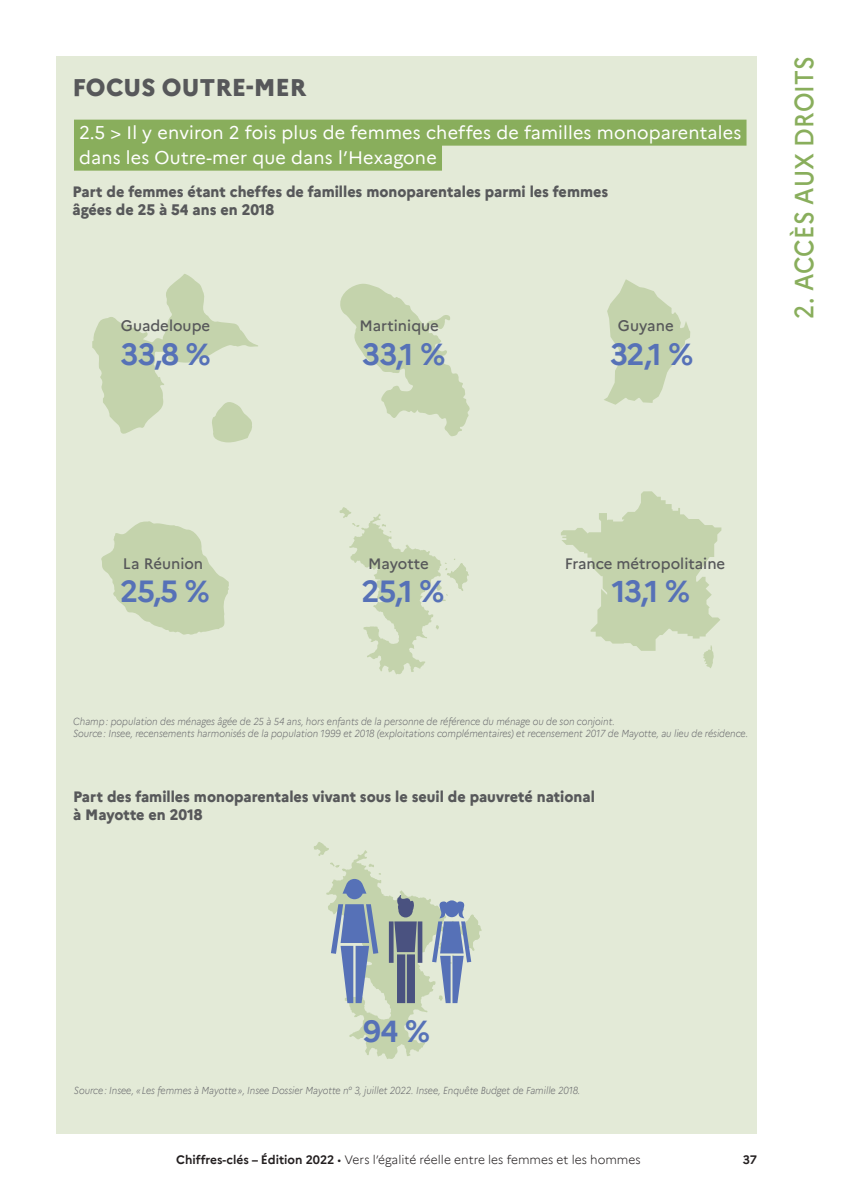
<style>
.page{position:relative;width:842px;height:1191px;background:#fff}
.page>*{position:absolute;margin:0;border:0;box-sizing:border-box;transform-origin:0 0}
.t1{font:700 30px "Marianne";letter-spacing:-.03em;color:#5671b7}
.t2{font:500 26px "Marianne";color:#89ae5c;scale:.9 1}
.t3{font:800 24px "Marianne";color:#57585a}
.H1_1{font:18px/25px "Marianne";letter-spacing:.01em;color:#fff}
.t4{font:800 15px/18px "Marianne";color:#57585a}
.t5{font:500 15px "Marianne";color:#57585a}
.t6{font:300 12px "Marianne";color:#231f20}
.t7{font:700 12px "Marianne";color:#231f20}
.Sources{font:italic 300 10px "Marianne";color:#6c6d70;scale:.91 1}
.s1{font-weight:700}
</style>
<div class="page">
<div style="left:56px;top:57px;width:701px;height:1077px;background:#e3ead7"></div>
<div style="left:74px;top:120px;width:672px;height:26px;background:#89ae5c"></div>
<div style="left:74px;top:145px;width:368px;height:26px;background:#89ae5c"></div>
<svg style="left:561px;top:491px;width:160px;height:177px"></svg>
<svg style="left:604px;top:279px;width:86px;height:126px"></svg>
<svg style="left:339px;top:507px;width:130px;height:167px"></svg>
<svg style="left:92px;top:274px;width:166px;height:168px"></svg>
<svg style="left:340px;top:284px;width:130px;height:152px"></svg>
<svg style="left:101px;top:521px;width:128px;height:113px"></svg>
<svg style="left:314px;top:842px;width:168px;height:217px"></svg>
<p class="t3" style="left:73px;top:69px;width:235px">FOCUS OUTRE-MER</p>
<p class="H1_1" style="left:79px;top:118px;width:664px">2.5 &gt; Il y environ 2 fois plus de femmes cheffes de familles monoparentales dans les Outre-mer que dans l’Hexagone</p>
<p class="t4" style="left:73px;top:181px;width:537px">Part de femmes étant cheffes de familles monoparentales parmi les femmes âgées de 25 à 54 ans en 2018</p>
<p class="t5" style="left:121px;top:314px;width:91px">Guadeloupe</p>
<p class="t5" style="left:359px;top:314px;width:81px">Martinique</p>
<p class="t5" style="left:618px;top:314px;width:57px">Guyane</p>
<p class="t1" style="left:121px;top:331px;width:92px">33,8 %</p>
<p class="t1" style="left:362px;top:331px;width:85px">33,1 %</p>
<p class="t1" style="left:610px;top:331px;width:85px">32,1 %</p>
<h2 class="t2" style="left:784px;top:318px;width:293px;rotate:-90deg">2. ACCÈS AUX DROITS</h2>
<p class="t5" style="left:123px;top:552px;width:82px">La Réunion</p>
<p class="t5" style="left:368px;top:552px;width:62px">Mayotte</p>
<p class="t5" style="left:565px;top:552px;width:162px">France métropolitaine</p>
<p class="t1" style="left:120px;top:568px;width:91px">25,5 %</p>
<p class="t1" style="left:361px;top:568px;width:84px">25,1 %</p>
<p class="t1" style="left:612px;top:568px;width:80px">13,1 %</p>
<p class="Sources" style="left:73px;top:714px;width:597px">Champ: population des ménages âgée de 25 à 54 ans, hors enfants de la personne de référence du ménage ou de son conjoint.</p>
<p class="Sources" style="left:73px;top:726px;width:743px">Source: Insee, recensements harmonisés de la population 1999 et 2018 (exploitations complémentaires) et recensement 2017 de Mayotte, au lieu de résidence.</p>
<p class="t4" style="left:73px;top:786px;width:523px">Part des familles monoparentales vivant sous le seuil de pauvreté national à Mayotte en 2018</p>
<p class="t1" style="left:363px;top:1008px;width:68px">94 %</p>
<p class="Sources" style="left:74px;top:1082px;width:558px">Source: Insee, « Les femmes à Mayotte», Insee Dossier Mayotte n° 3, juillet 2022. Insee, Enquête Budget de Famille 2018.</p>
<p class="t6" style="left:176px;top:1150px;width:466px"><span class="s1">Chiffres-clés – Édition 2022</span> • Vers l’égalité réelle entre les femmes et les hommes</p>
<p class="t7" style="left:743px;top:1150px;width:16px">37</p>
</div>
